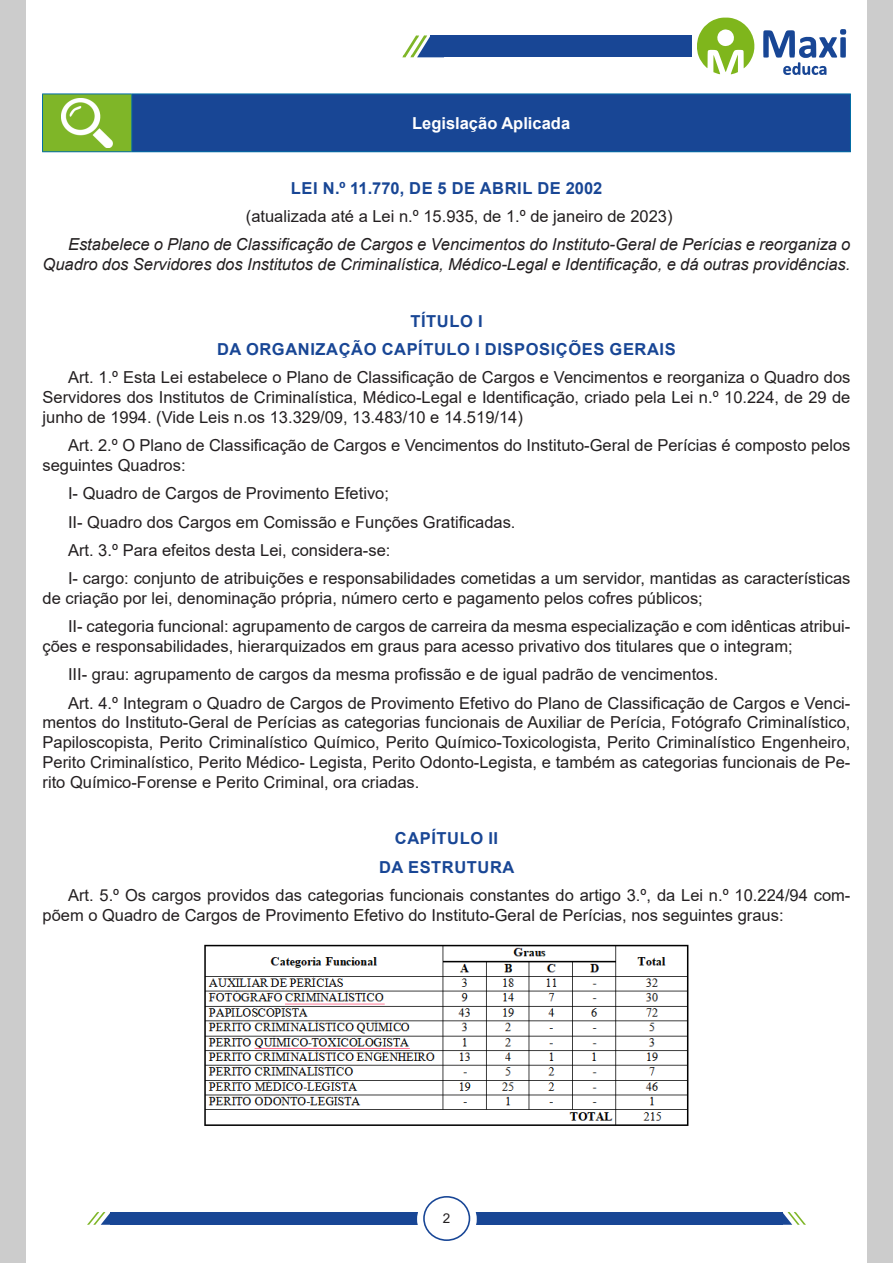
<style>
.page{position:relative;width:893px;height:1263px;background:#fff}
.page>*{position:absolute;margin:0;border:0;box-sizing:border-box;transform-origin:0 0}
.TEXTO_BASE{font:16.5px/19.8px "Arial";color:#231f20}
.TEXTO_BASE-2{font:italic 16.5px/19.8px "Arial";color:#231f20;text-align:right}
.TITULO_DE_LEI{font:700 16.5px "Arial";letter-spacing:.035em;color:#184695}
.CENTRALIZAR{font:700 16.5px "Arial";color:#fff}
.t1{font:13.5px "Arial";color:#231f20}
</style>
<div class="page">
<div style="left:0;top:0;width:26px;height:1263px;background:#ccc"></div>
<div style="left:867px;top:0;width:26px;height:1263px;background:#ccc"></div>
<div style="left:111px;top:1212px;width:312px;height:13px;background:#184695"></div>
<svg style="left:87px;top:1212px;width:24px;height:13px"></svg>
<div style="left:470px;top:1212px;width:312px;height:13px;background:#184695"></div>
<svg style="left:782px;top:1212px;width:24px;height:13px"></svg>
<div style="left:418px;top:1192px;width:58px;height:55px;background:#fff;border-radius:50%"></div>
<div style="left:417px;top:1191px;width:60px;height:57px;border:2px solid #fff;border-radius:50%"></div>
<div style="left:423px;top:1196px;width:47px;height:45px;border:2px solid #184696;border-radius:50%"></div>
<div style="left:431px;top:35px;width:261px;height:22px;background:#184695"></div>
<svg style="left:697px;top:17px;width:58px;height:58px"></svg>
<svg style="left:763px;top:29px;width:83px;height:46px"></svg>
<svg style="left:402px;top:35px;width:42px;height:23px"></svg>
<div style="left:43px;top:94px;width:89px;height:58px;background:#7fb628"></div>
<div style="left:132px;top:94px;width:718px;height:58px;background:#184695"></div>
<hr style="left:42px;top:94px;width:90px;height:1px;background:#036ea6">
<hr style="left:42px;top:94px;width:1px;height:57px;background:#036ea6">
<hr style="left:42px;top:151px;width:90px;height:1px;background:#036ea6">
<hr style="left:132px;top:94px;width:719px;height:1px;background:#036ea6">
<hr style="left:131px;top:94px;width:1px;height:57px;background:#036ea6">
<hr style="left:850px;top:94px;width:1px;height:57px;background:#036ea6">
<hr style="left:132px;top:151px;width:719px;height:1px;background:#036ea6">
<img style="left:62px;top:98px;width:50px;height:49px">
<img style="left:204px;top:944px;width:485px;height:182px">
<p class="CENTRALIZAR" style="left:412px;top:111px;width:160px">Legislação Aplicada</p>
<p class="TITULO_DE_LEI" style="left:291px;top:176px;width:313px">LEI N.º 11.770, DE 5 DE ABRIL DE 2002</p>
<p class="TEXTO_BASE" style="left:246px;top:206px;width:428px">(atualizada até a Lei n.º 15.935, de 1.º de janeiro de 2023)</p>
<p class="TEXTO_BASE-2" style="left:43px;top:235px;width:809px">Estabelece o Plano de Classificação de Cargos e Vencimentos do Instituto-Geral de Perícias e reorganiza o<br>Quadro dos Servidores dos Institutos de Criminalística, Médico-Legal e Identificação, e dá outras providências.</p>
<p class="TITULO_DE_LEI" style="left:410px;top:309px;width:74px">TÍTULO I</p>
<p class="TITULO_DE_LEI" style="left:217px;top:337px;width:460px">DA ORGANIZAÇÃO CAPÍTULO I DISPOSIÇÕES GERAIS</p>
<p class="TEXTO_BASE" style="left:43px;top:367px;width:809px;text-align:justify;text-indent:26px">Art. 1.º Esta Lei estabelece o Plano de Classificação de Cargos e Vencimentos e reorganiza o Quadro dos Servidores dos Institutos de Criminalística, Médico-Legal e Identificação, criado pela Lei n.º 10.224, de 29 de junho de 1994. (Vide Leis n.os 13.329/09, 13.483/10 e 14.519/14)</p>
<p class="TEXTO_BASE" style="left:43px;top:435px;width:809px;text-indent:26px">Art. 2.º O Plano de Classificação de Cargos e Vencimentos do Instituto-Geral de Perícias é composto pelos seguintes Quadros:</p>
<p class="TEXTO_BASE" style="left:68px;top:483px;width:322px">I- Quadro de Cargos de Provimento Efetivo;</p>
<p class="TEXTO_BASE" style="left:68px;top:512px;width:449px">II- Quadro dos Cargos em Comissão e Funções Gratificadas.</p>
<p class="TEXTO_BASE" style="left:68px;top:540px;width:324px">Art. 3.º Para efeitos desta Lei, considera-se:</p>
<p class="TEXTO_BASE" style="left:43px;top:568px;width:809px;text-indent:26px">I- cargo: conjunto de atribuições e responsabilidades cometidas a um servidor, mantidas as características de criação por lei, denominação própria, número certo e pagamento pelos cofres públicos;</p>
<p class="TEXTO_BASE" style="left:43px;top:616px;width:809px;text-indent:26px">II- categoria funcional: agrupamento de cargos de carreira da mesma especialização e com idênticas atribui&shy;ções e responsabilidades, hierarquizados em graus para acesso privativo dos titulares que o integram;</p>
<p class="TEXTO_BASE" style="left:68px;top:664px;width:652px">III- grau: agrupamento de cargos da mesma profissão e de igual padrão de vencimentos.</p>
<p class="TEXTO_BASE" style="left:43px;top:693px;width:809px;text-align:justify;text-indent:26px">Art. 4.º Integram o Quadro de Cargos de Provimento Efetivo do Plano de Classificação de Cargos e Venci&shy;mentos do Instituto-Geral de Perícias as categorias funcionais de Auxiliar de Perícia, Fotógrafo Criminalístico, Papiloscopista, Perito Criminalístico Químico, Perito Químico-Toxicologista, Perito Criminalístico Engenheiro, Perito Criminalístico, Perito Médico- Legista, Perito Odonto-Legista, e também as categorias funcionais de Pe&shy;rito Químico-Forense e Perito Criminal, ora criadas.</p>
<p class="TITULO_DE_LEI" style="left:395px;top:827px;width:105px">CAPÍTULO II</p>
<p class="TITULO_DE_LEI" style="left:379px;top:855px;width:137px">DA ESTRUTURA</p>
<p class="TEXTO_BASE" style="left:43px;top:885px;width:809px;text-indent:26px">Art. 5.º Os cargos providos das categorias funcionais constantes do artigo 3.º, da Lei n.º 10.224/94 com&shy;põem o Quadro de Cargos de Provimento Efetivo do Instituto-Geral de Perícias, nos seguintes graus:</p>
<p class="t1" style="left:443px;top:1209px;width:9px">2</p>
</div>
